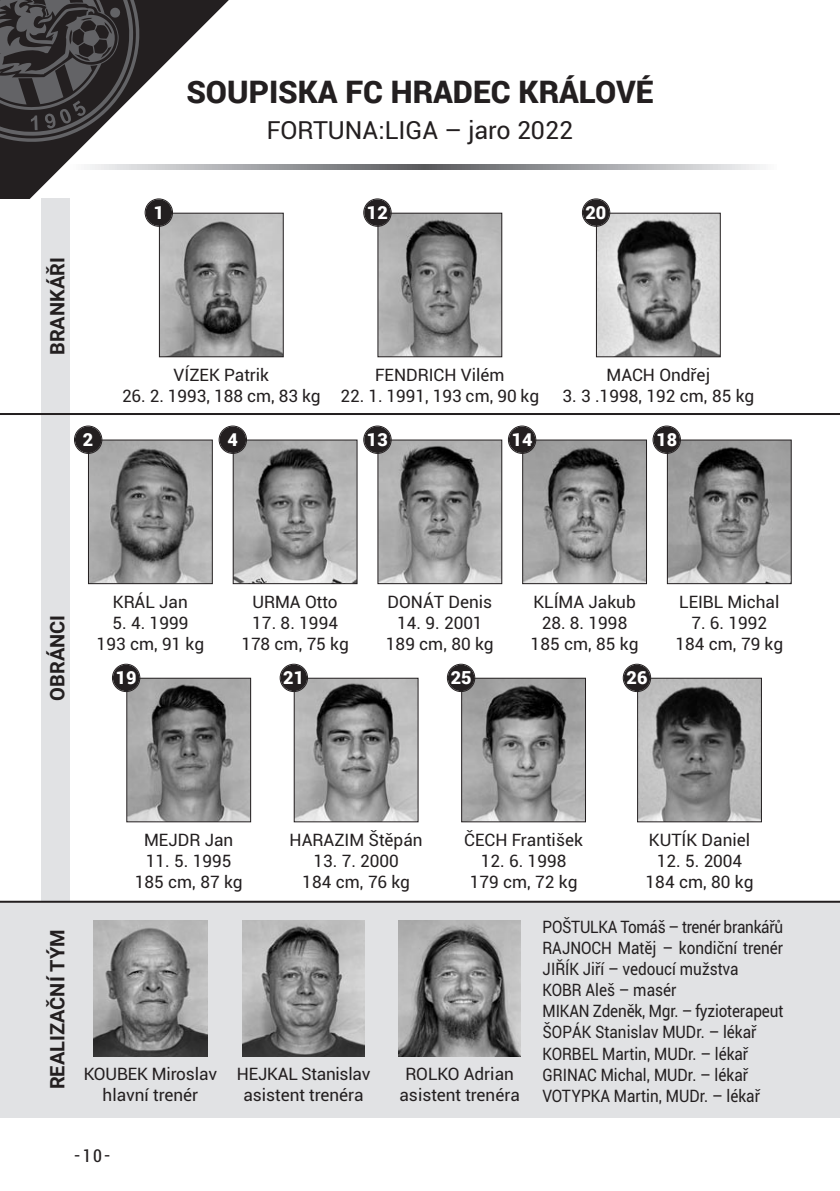
<style>
.page{position:relative;width:840px;height:1191px;background:#fff}
.page>*{position:absolute;margin:0;border:0;box-sizing:border-box;transform-origin:0 0}
.t1{font:900 31px "Roboto";color:#231f20}
.t2{font:25px "Roboto";color:#231f20}
.t3{font:700 20px "Roboto";color:#231f20}
.t4{font:condensed 18.4px "Roboto";color:#231f20}
.t5{font:900 18px "Roboto";color:#fff}
.t6{font:17.2px/20.8px "Roboto";color:#231f20;text-align:center}
.t7{font:17.2px/21px "Roboto";color:#231f20;scale:.89 1}
</style>
<div class="page">
<svg style="left:0;top:0;width:229px;height:198px"></svg>
<svg style="left:66px;top:164px;width:697px;height:6px;background:#a7a8aa"></svg>
<svg style="left:0;top:0;width:141px;height:142px;background:#4c494b"></svg>
<div style="left:0;top:901px;width:839px;height:216px;background:#e1e2e4"></div>
<div style="left:41px;top:199px;width:29px;height:215px;background:#e1e2e4"></div>
<div style="left:41px;top:414px;width:29px;height:487px;background:#e1e2e4"></div>
<img style="left:90px;top:441px;width:121px;height:141px">
<div style="left:88px;top:439px;width:125px;height:145px;border:1px solid #231f20"></div>
<div style="left:75px;top:426px;width:26px;height:27px;background:#231f20;border-radius:50%"></div>
<div style="left:74px;top:425px;width:28px;height:29px;border:2px solid #231f20;border-radius:50%"></div>
<img style="left:234px;top:441px;width:121px;height:141px">
<div style="left:232px;top:439px;width:125px;height:145px;border:1px solid #231f20"></div>
<div style="left:219px;top:426px;width:27px;height:27px;background:#231f20;border-radius:50%"></div>
<div style="left:218px;top:425px;width:29px;height:29px;border:2px solid #231f20;border-radius:50%"></div>
<img style="left:379px;top:441px;width:121px;height:141px">
<div style="left:377px;top:439px;width:125px;height:145px;border:1px solid #231f20"></div>
<div style="left:364px;top:426px;width:26px;height:27px;background:#231f20;border-radius:50%"></div>
<div style="left:363px;top:425px;width:28px;height:29px;border:2px solid #231f20;border-radius:50%"></div>
<img style="left:524px;top:441px;width:120px;height:141px">
<div style="left:522px;top:439px;width:124px;height:145px;border:1px solid #231f20"></div>
<div style="left:508px;top:426px;width:27px;height:27px;background:#231f20;border-radius:50%"></div>
<div style="left:507px;top:425px;width:29px;height:29px;border:2px solid #231f20;border-radius:50%"></div>
<img style="left:668px;top:441px;width:121px;height:141px">
<div style="left:666px;top:439px;width:125px;height:145px;border:1px solid #231f20"></div>
<div style="left:653px;top:426px;width:26px;height:27px;background:#231f20;border-radius:50%"></div>
<div style="left:652px;top:425px;width:28px;height:29px;border:2px solid #231f20;border-radius:50%"></div>
<img style="left:161px;top:215px;width:120px;height:140px">
<div style="left:159px;top:213px;width:124px;height:144px;border:1px solid #231f20"></div>
<svg style="left:144px;top:199px;width:29px;height:28px"></svg>
<img style="left:379px;top:215px;width:121px;height:140px">
<div style="left:377px;top:213px;width:125px;height:144px;border:1px solid #231f20"></div>
<svg style="left:363px;top:199px;width:28px;height:28px"></svg>
<img style="left:597px;top:215px;width:121px;height:140px">
<div style="left:595px;top:213px;width:125px;height:144px;border:1px solid #231f20"></div>
<svg style="left:581px;top:199px;width:29px;height:28px"></svg>
<img style="left:128px;top:679px;width:121px;height:141px">
<div style="left:126px;top:677px;width:125px;height:145px;border:1px solid #231f20"></div>
<div style="left:113px;top:664px;width:26px;height:27px;background:#231f20;border-radius:50%"></div>
<div style="left:112px;top:663px;width:28px;height:29px;border:2px solid #231f20;border-radius:50%"></div>
<img style="left:295px;top:679px;width:121px;height:141px">
<div style="left:293px;top:677px;width:125px;height:145px;border:1px solid #231f20"></div>
<div style="left:280px;top:664px;width:27px;height:27px;background:#231f20;border-radius:50%"></div>
<div style="left:279px;top:663px;width:29px;height:29px;border:2px solid #231f20;border-radius:50%"></div>
<img style="left:463px;top:679px;width:120px;height:141px">
<div style="left:461px;top:677px;width:124px;height:145px;border:1px solid #231f20"></div>
<div style="left:447px;top:664px;width:27px;height:27px;background:#231f20;border-radius:50%"></div>
<div style="left:446px;top:663px;width:29px;height:29px;border:2px solid #231f20;border-radius:50%"></div>
<img style="left:638px;top:679px;width:121px;height:141px">
<div style="left:636px;top:677px;width:125px;height:145px;border:1px solid #231f20"></div>
<div style="left:623px;top:664px;width:26px;height:27px;background:#231f20;border-radius:50%"></div>
<div style="left:622px;top:663px;width:28px;height:29px;border:2px solid #231f20;border-radius:50%"></div>
<img style="left:242px;top:920px;width:122px;height:136px">
<img style="left:398px;top:920px;width:122px;height:136px">
<img style="left:94px;top:920px;width:113px;height:136px">
<hr style="left:0;top:413px;width:839px;height:2px;background:#231f20">
<hr style="left:0;top:900px;width:839px;height:2px;background:#231f20">
<p class="t3" style="left:46px;top:355px;width:99px;rotate:-90deg">BRANKÁŘI</p>
<p class="t5" style="left:83px;top:427px;width:12px">2</p>
<p class="t5" style="left:154px;top:200px;width:12px">1</p>
<h1 class="t1" style="left:186px;top:71px;width:468px">SOUPISKA FC HRADEC KRÁLOVÉ</h1>
<h2 class="t2" style="left:267px;top:116px;width:307px">FORTUNA:LIGA – jaro 2022</h2>
<p class="t5" style="left:367px;top:200px;width:22px">12</p>
<p class="t5" style="left:585px;top:200px;width:22px">20</p>
<p class="t6" style="left:173px;top:365px;width:97px">VÍZek Patrik</p>
<p class="t6" style="left:122px;top:385px;width:200px">26. 2. 1993, 188 cm, 83 kg</p>
<p class="t5" style="left:227px;top:427px;width:12px">4</p>
<p class="t6" style="left:375px;top:365px;width:131px">FeNDRICH Vilém</p>
<p class="t6" style="left:340px;top:385px;width:200px">22. 1. 1991, 193 cm, 90 kg</p>
<p class="t5" style="left:367px;top:427px;width:22px">13</p>
<p class="t5" style="left:511px;top:427px;width:22px">14</p>
<p class="t6" style="left:606px;top:365px;width:105px">MaCH ondřej</p>
<p class="t6" style="left:562px;top:385px;width:193px">3. 3 .1998, 192 cm, 85 kg</p>
<p class="t5" style="left:656px;top:427px;width:22px">18</p>
<p class="t3" style="left:46px;top:701px;width:87px;rotate:-90deg">OBRÁNCI</p>
<p class="t6" style="left:113px;top:592px;width:76px">kRál Jan</p>
<p class="t6" style="left:97px;top:612px;width:109px">5. 4. 1999<br>193 cm, 91 kg</p>
<p class="t5" style="left:116px;top:665px;width:22px">19</p>
<p class="t6" style="left:252px;top:592px;width:87px">uRMa otto</p>
<p class="t6" style="left:241px;top:612px;width:109px">17. 8. 1994<br>178 cm, 75 kg</p>
<p class="t5" style="left:283px;top:665px;width:22px">21</p>
<p class="t6" style="left:387px;top:592px;width:106px">DoNát Denis</p>
<p class="t6" style="left:386px;top:612px;width:109px">14. 9. 2001<br>189 cm, 80 kg</p>
<p class="t5" style="left:450px;top:665px;width:22px">25</p>
<p class="t6" style="left:533px;top:592px;width:104px">klÍMa Jakub</p>
<p class="t6" style="left:530px;top:612px;width:109px">28. 8. 1998<br>185 cm, 85 kg</p>
<p class="t5" style="left:626px;top:665px;width:22px">26</p>
<p class="t6" style="left:678px;top:592px;width:102px">leIBl Michal</p>
<p class="t6" style="left:675px;top:612px;width:109px">7. 6. 1992<br>184 cm, 79 kg</p>
<p class="t3" style="left:46px;top:1089px;width:161px;rotate:-90deg">REALIZAČNÍ TÝM</p>
<p class="t6" style="left:144px;top:830px;width:91px">MeJDR Jan</p>
<p class="t6" style="left:135px;top:850px;width:109px">11. 5. 1995<br>185 cm, 87 kg</p>
<p class="t6" style="left:289px;top:830px;width:134px">HaRaZIM štěpán</p>
<p class="t6" style="left:302px;top:850px;width:109px">13. 7. 2000<br>184 cm, 76 kg</p>
<p class="t6" style="left:464px;top:830px;width:120px">čeCH František</p>
<p class="t6" style="left:469px;top:850px;width:109px">12. 6. 1998<br>179 cm, 72 kg</p>
<p class="t6" style="left:648px;top:830px;width:103px">kutÍk Daniel</p>
<p class="t6" style="left:645px;top:850px;width:109px">12. 5. 2004<br>184 cm, 80 kg</p>
<p class="t6" style="left:84px;top:1064px;width:135px">kouBek Miroslav hlavní trenér</p>
<p class="t6" style="left:237px;top:1064px;width:135px">HeJkal Stanislav asistent trenéra</p>
<p class="t6" style="left:399px;top:1064px;width:122px">Rolko adrian asistent trenéra</p>
<p class="t7" style="left:542px;top:916px;width:272px">Poštulka tomáš – trenér brankářů<br>RaJNoCH Matěj – kondiční trenér<br>JIŘÍk Jiří – vedoucí mužstva<br>koBR aleš – masér<br>MIkaN Zdeněk, Mgr. – fyzioterapeut šoPák Stanislav MuDr. – lékař koRBel Martin, MuDr. – lékař<br>GRINaC Michal, MuDr. – lékař<br>VotYPka Martin, MuDr. – lékař</p>
<p class="t4" style="left:74px;top:1144px;width:39px">-10-</p>
</div>
